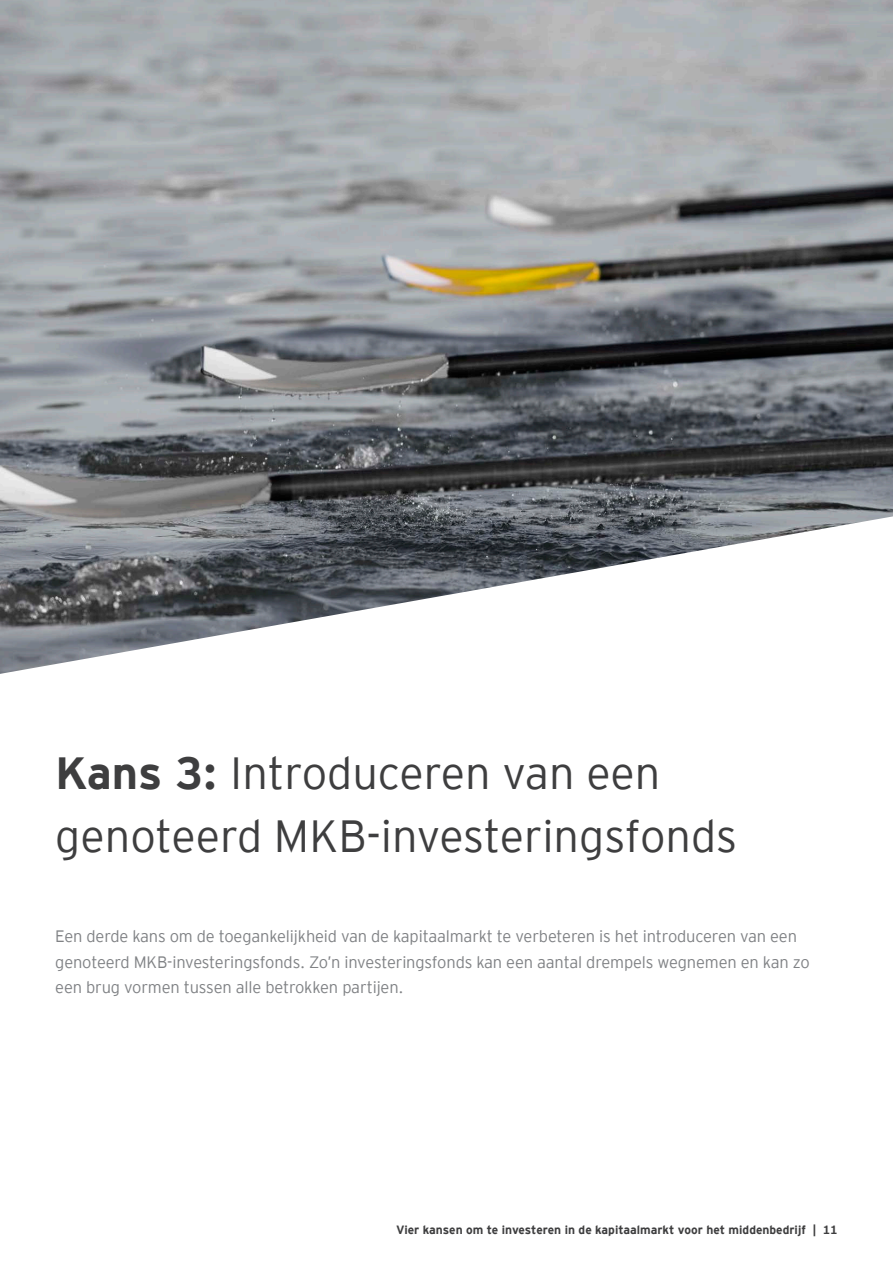
<style>
.page{position:relative;width:893px;height:1263px;background:#fff}
.page>*{position:absolute;margin:0;border:0;box-sizing:border-box;transform-origin:0 0}
.F-Header_1{font:300 45px/63px "EY Interstate";color:#3e3e3f}
.J_-_Intro{font:300 16.5px/25.5px "EY Interstate";letter-spacing:-.01em;color:#808285}
.t1{font:700 12px "EY Interstate";color:#3e3e3f}
.s1{font-weight:700}
</style>
<div class="page">
<img style="left:0;top:0;width:893px;height:674px">
<p class="F-Header_1" style="left:55px;top:739px;width:683px"><span class="s1">Kans 3:</span> Introduceren van een genoteerd MKB-investeringsfonds</p>
<p class="J_-_Intro" style="left:55px;top:922px;width:756px">Een derde kans om de toegankelijkheid van de kapitaalmarkt te verbeteren is het introduceren van een genoteerd MKB-investeringsfonds. Zo’n investeringsfonds kan een aantal drempels wegnemen en kan zo een brug vormen tussen alle betrokken partijen.</p>
<p class="t1" style="left:396px;top:1221px;width:443px">Vier kansen om te investeren in de kapitaalmarkt voor het middenbedrijf | 11</p>
</div>
